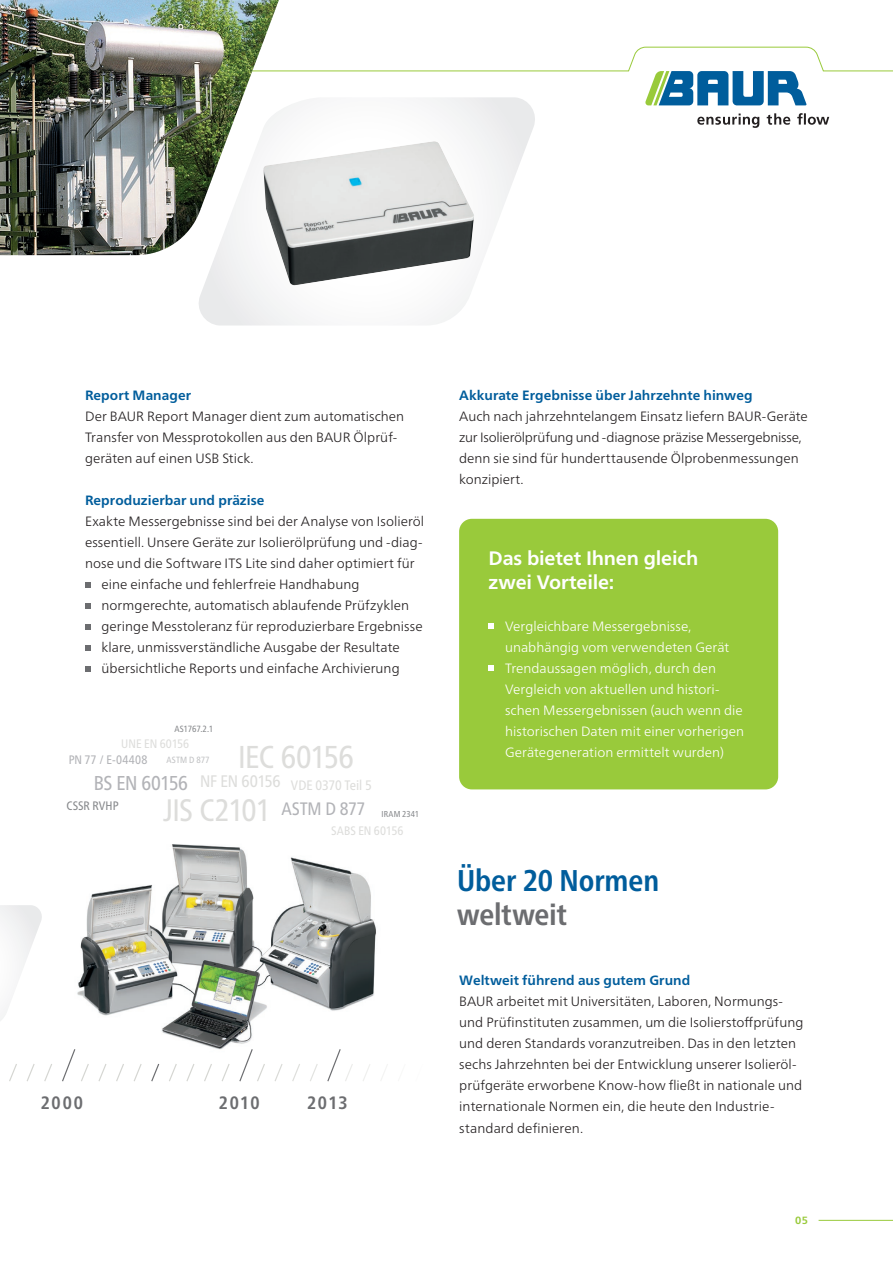
<style>
.page{position:relative;width:893px;height:1263px;background:#fff}
.page>*{position:absolute;margin:0;border:0;box-sizing:border-box;transform-origin:0 0}
.Überschrift_H3{font:condensed 31.65px "Frutiger Neue LTW1 G";letter-spacing:-.02em;color:#dddddb}
.Überschrift_H3-2{font:condensed 31.05px "Frutiger Neue LTW1 G";letter-spacing:-.03em;color:#dddddb}
.t1{font:700 condensed 30px "Frutiger Neue LTW1 G";letter-spacing:-.005em;color:#005d9c}
.t2{font:700 condensed 30px "Frutiger Neue LTW1 G";letter-spacing:-.005em;color:#6c6d70}
.Überschrift_H3-3{font:condensed 19.95px "Frutiger Neue LTW1 G";letter-spacing:-.02em;color:#b2b3b7}
.t3{font:700 19.5px/24px "Frutiger Neue LTW1 G";letter-spacing:-.01em;color:#fff}
.Überschrift_H3-4{font:condensed 18px "Frutiger Neue LTW1 G";letter-spacing:-.01em;color:#b2b3b7}
.t4{font:700 condensed 17.85px "Frutiger Neue LTW1 G";letter-spacing:.09em;color:#6c6d70}
.Überschrift_H3-5{font:condensed 16.65px "Frutiger Neue LTW1 G";letter-spacing:-.015em;color:#dddddb}
.Überschrift_H3-6{font:condensed 13.65px "Frutiger Neue LTW1 G";letter-spacing:-.01em;color:#dddddb}
.t5{font:300 13.5px/21px "Frutiger Neue LTW1 G";letter-spacing:.005em;color:#231f20}
.t6{font:300 13.5px/21px "Frutiger Neue LTW1 G";letter-spacing:.005em;color:#fff}
.t7{font:700 13.5px "Frutiger Neue LTW1 G";letter-spacing:.005em;color:#005d9c}
.Überschrift_H3-7{font:condensed 12.3px "Frutiger Neue LTW1 G";letter-spacing:.005em;color:#dddddb}
.Überschrift_H3-8{font:condensed 12.3px "Frutiger Neue LTW1 G";letter-spacing:.02em;color:#b2b3b7}
.Überschrift_H3-9{font:condensed 12.3px "Frutiger Neue LTW1 G";color:#87898c}
.t8{font:700 10.5px "Frutiger Neue LTW1 G";color:#99ca3b}
.Überschrift_H3-10{font:condensed 9px "Frutiger Neue LTW1 G";letter-spacing:-.01em;color:#87898c}
.Überschrift_H3-11{font:condensed 9px "Frutiger Neue LTW1 G";letter-spacing:.015em;color:#c1c2c4}
.Überschrift_H3-12{font:condensed 8.55px "Frutiger Neue LTW1 G";letter-spacing:.015em;color:#87898c}
</style>
<div class="page">
<div style="left:459px;top:519px;width:319px;height:270px;background:#99ca3b;border-radius:13px"></div>
<img style="left:77px;top:844px;width:299px;height:206px">
<svg style="left:697px;top:113px;width:132px;height:15px"></svg>
<svg style="left:279px;top:46px;width:614px;height:59px"></svg>
<svg style="left:199px;top:97px;width:340px;height:228px"></svg>
<img style="left:263px;top:141px;width:211px;height:144px">
<img style="left:0;top:0;width:279px;height:255px">
<svg style="left:85px;top:582px;width:5px;height:5px"></svg>
<svg style="left:85px;top:603px;width:5px;height:5px"></svg>
<svg style="left:85px;top:624px;width:5px;height:5px"></svg>
<svg style="left:85px;top:645px;width:5px;height:5px"></svg>
<svg style="left:85px;top:666px;width:5px;height:5px"></svg>
<svg style="left:0;top:905px;width:42px;height:116px"></svg>
<img style="left:0;top:915px;width:4px;height:102px">
<hr style="left:819px;top:1220px;width:74px;height:1px;background:#99ca3b">
<svg style="left:489px;top:624px;width:5px;height:5px"></svg>
<svg style="left:489px;top:666px;width:5px;height:5px"></svg>
<svg style="left:98px;top:1064px;width:9px;height:17px"></svg>
<svg style="left:116px;top:1064px;width:8px;height:17px"></svg>
<svg style="left:134px;top:1064px;width:8px;height:17px"></svg>
<svg style="left:151px;top:1063px;width:9px;height:19px"></svg>
<svg style="left:169px;top:1064px;width:8px;height:18px"></svg>
<svg style="left:9px;top:1064px;width:8px;height:17px"></svg>
<svg style="left:186px;top:1064px;width:9px;height:17px"></svg>
<svg style="left:274px;top:1064px;width:9px;height:17px"></svg>
<svg style="left:26px;top:1064px;width:9px;height:17px"></svg>
<svg style="left:204px;top:1064px;width:8px;height:17px"></svg>
<svg style="left:292px;top:1064px;width:8px;height:17px"></svg>
<svg style="left:44px;top:1064px;width:8px;height:17px"></svg>
<svg style="left:221px;top:1064px;width:9px;height:17px"></svg>
<svg style="left:310px;top:1064px;width:8px;height:17px"></svg>
<svg style="left:363px;top:1064px;width:7px;height:17px"></svg>
<svg style="left:62px;top:1048px;width:28px;height:34px"></svg>
<svg style="left:238px;top:1048px;width:28px;height:34px"></svg>
<svg style="left:326px;top:1048px;width:28px;height:34px"></svg>
<p class="t7" style="left:85px;top:386px;width:107px">Report Manager</p>
<p class="t5" style="left:85px;top:405px;width:321px">Der BAUR Report Manager dient zum automatischen<br>Transfer von Messprotokollen aus den BAUR Ölprüf-</p>
<p class="t5" style="left:85px;top:447px;width:170px">geräten auf einen USB Stick.</p>
<p class="t7" style="left:85px;top:491px;width:181px">Reproduzierbar und präzise</p>
<p class="t5" style="left:85px;top:510px;width:341px">Exakte Messergebnisse sind bei der Analyse von Isolieröl essentiell. Unsere Geräte zur Isolierölprüfung und -diag&shy;nose und die Software ITS Lite sind daher optimiert für</p>
<p class="t5" style="left:102px;top:573px;width:259px">eine einfache und fehlerfreie Handhabung</p>
<p class="t5" style="left:102px;top:594px;width:309px">normgerechte, automatisch ablaufende Prüfzyklen</p>
<p class="t5" style="left:102px;top:615px;width:323px">geringe Messtoleranz für reproduzierbare Ergebnisse</p>
<p class="t5" style="left:102px;top:636px;width:300px">klare, unmissverständliche Ausgabe der Resultate</p>
<p class="t5" style="left:102px;top:657px;width:300px">übersichtliche Reports und einfache Archivierung</p>
<p class="Überschrift_H3-10" style="left:174px;top:722px;width:40px">AS1767.2.1</p>
<p class="Überschrift_H3-7" style="left:121px;top:735px;width:69px">UNE EN 60156</p>
<p class="Überschrift_H3-8" style="left:69px;top:751px;width:80px">PN 77 / E-04408</p>
<p class="Überschrift_H3-2" style="left:163px;top:787px;width:109px">JIS C2101</p>
<p class="Überschrift_H3" style="left:238px;top:733px;width:117px">IEC 60156</p>
<p class="Überschrift_H3-11" style="left:166px;top:753px;width:45px">ASTM D 877</p>
<p class="Überschrift_H3-5" style="left:200px;top:769px;width:82px">NF EN 60156</p>
<p class="Überschrift_H3-3" style="left:94px;top:768px;width:96px">BS EN 60156</p>
<p class="Überschrift_H3-6" style="left:291px;top:775px;width:82px">VDE 0370 Teil 5</p>
<p class="Überschrift_H3-7" style="left:331px;top:821px;width:74px">SABS EN 60156</p>
<p class="Überschrift_H3-9" style="left:67px;top:797px;width:54px">CSSR RVHP</p>
<p class="Überschrift_H3-4" style="left:281px;top:795px;width:86px">ASTM D 877</p>
<p class="Überschrift_H3-12" style="left:381px;top:808px;width:39px">IRAM 2341</p>
<p class="t4" style="left:41px;top:1089px;width:44px">2000</p>
<p class="t4" style="left:219px;top:1089px;width:42px">2010</p>
<p class="t4" style="left:307px;top:1089px;width:42px">2013</p>
<p class="t7" style="left:459px;top:386px;width:295px">Akkurate Ergebnisse über Jahrzehnte hinweg</p>
<p class="t5" style="left:459px;top:405px;width:350px">Auch nach jahrzehntelangem Einsatz liefern BAUR-Geräte zur Isolierölprüfung und -diagnose präzise Messergebnisse, denn sie sind für hunderttausende Ölprobenmessungen konzipiert.</p>
<p class="t3" style="left:489px;top:545px;width:211px">Das bietet Ihnen gleich zwei Vorteile:</p>
<p class="t6" style="left:505px;top:615px;width:226px">Vergleichbare Messergebnisse, unabhängig vom verwendeten Gerät</p>
<p class="t6" style="left:505px;top:657px;width:241px">Trendaussagen möglich, durch den Vergleich von aktuellen und histori&shy;schen Messergebnissen (auch wenn die historischen Daten mit einer vorherigen Gerätegeneration ermittelt wurden)</p>
<p class="t1" style="left:457px;top:857px;width:204px">Über 20 Normen</p>
<p class="t2" style="left:457px;top:892px;width:111px">weltweit</p>
<p class="t7" style="left:459px;top:970px;width:233px">Weltweit führend aus gutem Grund</p>
<p class="t5" style="left:459px;top:989px;width:346px">BAUR arbeitet mit Universitäten, Laboren, Normungs&shy;und Prüfinstituten zusammen, um die Isolierstoffprüfung und deren Standards voranzutreiben. Das in den letzten sechs Jahrzehnten bei der Entwicklung unserer Isolieröl&shy;prüfgeräte erworbene Know-how fließt in nationale und internationale Normen ein, die heute den Industrie&shy;standard definieren.</p>
<p class="t8" style="left:795px;top:1213px;width:14px">05</p>
</div>
